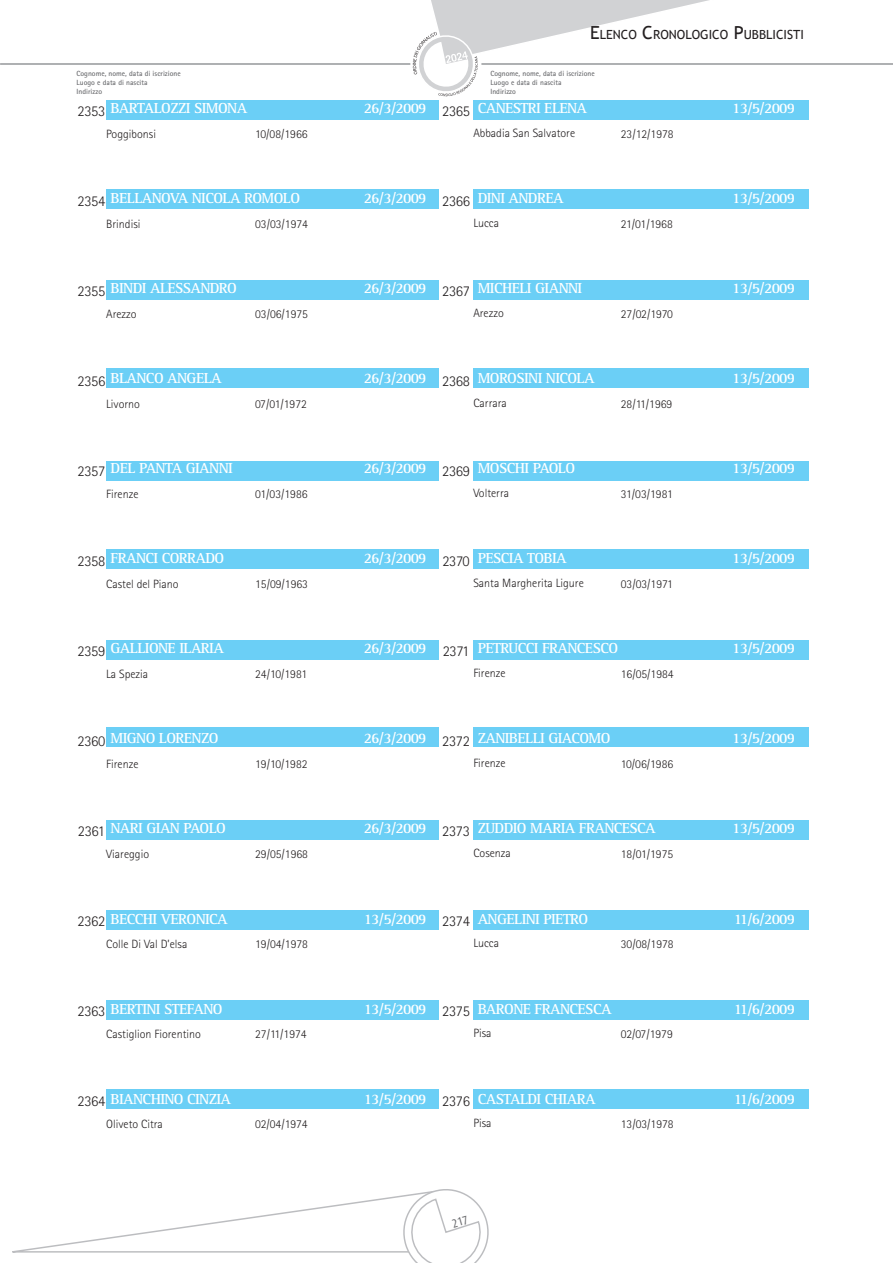
<style>
.page{position:relative;width:893px;height:1263px;background:#fff}
.page>*{position:absolute;margin:0;border:0;box-sizing:border-box;transform-origin:0 0}
.t1{font:700 15px "Rotis Serif";letter-spacing:-.04em;color:#fff}
.t2{font:300 15px "Rotis Sans Serif";letter-spacing:-.025em;color:#231f20}
.t3{font:12.6px "Trebuchet MS";color:#231f20}
.t4{font:300 12px "Rotis Sans Serif";color:#231f20}
.t5{font:700 7.5px/9px "Rotis Sans Serif";color:#6f7073}
.s1{font-size:18px}
</style>
<div class="page">
<hr style="left:481px;top:63px;width:412px;height:2px;background:#939598">
<hr style="left:0;top:63px;width:410px;height:2px;background:#939598">
<svg style="left:413px;top:0;width:332px;height:96px"></svg>
<div style="left:78px;top:1000px;width:731px;height:19px;background:#6bcff6"></div>
<div style="left:78px;top:1090px;width:731px;height:19px;background:#6bcff6"></div>
<div style="left:78px;top:550px;width:731px;height:19px;background:#6bcff6"></div>
<div style="left:78px;top:461px;width:731px;height:19px;background:#6bcff6"></div>
<div style="left:78px;top:368px;width:731px;height:19px;background:#6bcff6"></div>
<div style="left:78px;top:281px;width:731px;height:19px;background:#6bcff6"></div>
<div style="left:78px;top:910px;width:731px;height:19px;background:#6bcff6"></div>
<div style="left:78px;top:820px;width:731px;height:19px;background:#6bcff6"></div>
<div style="left:78px;top:727px;width:731px;height:20px;background:#6bcff6"></div>
<div style="left:78px;top:641px;width:731px;height:19px;background:#6bcff6"></div>
<div style="left:78px;top:190px;width:731px;height:19px;background:#6bcff6"></div>
<div style="left:78px;top:100px;width:731px;height:19px;background:#6bcff6"></div>
<div style="left:77px;top:100px;width:29px;height:1079px;background:#fff"></div>
<div style="left:439px;top:100px;width:34px;height:1079px;background:#fff"></div>
<svg style="left:12px;top:1189px;width:477px;height:74px"></svg>
<p class="t3" style="left:590px;top:28px;width:215px"><span class="s1">E</span>LENCO <span class="s1">C</span>RONOLOGICO <span class="s1">P</span>UBBLICISTI</p>
<p class="t5" style="left:77px;top:69px;width:106px">Cognome, nome, data di iscrizione<br>Luogo e data di nascita<br>Indirizzo</p>
<p class="t5" style="left:490px;top:69px;width:106px">Cognome, nome, data di iscrizione<br>Luogo e data di nascita<br>Indirizzo</p>
<p class="t1" style="left:111px;top:100px;width:138px">BARTALOZZI SIMONA</p>
<p class="t2" style="left:78px;top:102px;width:29px">2353</p>
<p class="t1" style="left:364px;top:100px;width:64px">26/3/2009</p>
<p class="t2" style="left:442px;top:102px;width:29px">2365</p>
<p class="t1" style="left:478px;top:100px;width:111px">CANESTRI ELENA</p>
<p class="t4" style="left:106px;top:127px;width:51px">Poggibonsi</p>
<p class="t4" style="left:255px;top:127px;width:54px">10/08/1966</p>
<p class="t4" style="left:473px;top:126px;width:103px">Abbadia San Salvatore</p>
<p class="t4" style="left:621px;top:127px;width:54px">23/12/1978</p>
<p class="t1" style="left:111px;top:190px;width:191px">BELLANOVA NICOLA ROMOLO</p>
<p class="t2" style="left:78px;top:192px;width:29px">2354</p>
<p class="t1" style="left:364px;top:190px;width:64px">26/3/2009</p>
<p class="t2" style="left:442px;top:192px;width:29px">2366</p>
<p class="t1" style="left:478px;top:190px;width:88px">DINI ANDREA</p>
<p class="t4" style="left:106px;top:217px;width:36px">Brindisi</p>
<p class="t4" style="left:255px;top:217px;width:54px">03/03/1974</p>
<p class="t4" style="left:473px;top:216px;width:27px">Lucca</p>
<p class="t4" style="left:621px;top:217px;width:53px">21/01/1968</p>
<p class="t1" style="left:111px;top:280px;width:128px">BINDI ALESSANDRO</p>
<p class="t2" style="left:78px;top:282px;width:29px">2355</p>
<p class="t1" style="left:364px;top:280px;width:64px">26/3/2009</p>
<p class="t2" style="left:442px;top:282px;width:29px">2367</p>
<p class="t1" style="left:478px;top:280px;width:106px">MICHELI GIANNI</p>
<p class="t4" style="left:106px;top:307px;width:32px">Arezzo</p>
<p class="t4" style="left:255px;top:307px;width:54px">03/06/1975</p>
<p class="t4" style="left:473px;top:306px;width:32px">Arezzo</p>
<p class="t4" style="left:621px;top:307px;width:54px">27/02/1970</p>
<p class="t1" style="left:111px;top:370px;width:113px">BLANCO ANGELA</p>
<p class="t2" style="left:78px;top:372px;width:29px">2356</p>
<p class="t1" style="left:364px;top:370px;width:64px">26/3/2009</p>
<p class="t2" style="left:442px;top:372px;width:29px">2368</p>
<p class="t1" style="left:478px;top:370px;width:119px">MOROSINI NICOLA</p>
<p class="t4" style="left:106px;top:397px;width:35px">Livorno</p>
<p class="t4" style="left:255px;top:397px;width:53px">07/01/1972</p>
<p class="t4" style="left:473px;top:396px;width:35px">Carrara</p>
<p class="t4" style="left:621px;top:397px;width:53px">28/11/1969</p>
<p class="t1" style="left:111px;top:460px;width:124px">DEL PANTA GIANNI</p>
<p class="t2" style="left:78px;top:462px;width:29px">2357</p>
<p class="t1" style="left:364px;top:460px;width:64px">26/3/2009</p>
<p class="t2" style="left:442px;top:462px;width:29px">2369</p>
<p class="t1" style="left:478px;top:460px;width:99px">MOSCHI PAOLO</p>
<p class="t4" style="left:106px;top:487px;width:34px">Firenze</p>
<p class="t4" style="left:255px;top:487px;width:54px">01/03/1986</p>
<p class="t4" style="left:473px;top:486px;width:37px">Volterra</p>
<p class="t4" style="left:621px;top:487px;width:53px">31/03/1981</p>
<p class="t1" style="left:111px;top:550px;width:115px">FRANCI CORRADO</p>
<p class="t2" style="left:78px;top:552px;width:29px">2358</p>
<p class="t1" style="left:364px;top:550px;width:64px">26/3/2009</p>
<p class="t2" style="left:442px;top:552px;width:29px">2370</p>
<p class="t1" style="left:478px;top:550px;width:91px">PESCIA TOBIA</p>
<p class="t4" style="left:106px;top:577px;width:74px">Castel del Piano</p>
<p class="t4" style="left:255px;top:577px;width:54px">15/09/1963</p>
<p class="t4" style="left:473px;top:576px;width:112px">Santa Margherita Ligure</p>
<p class="t4" style="left:621px;top:577px;width:53px">03/03/1971</p>
<p class="t1" style="left:111px;top:640px;width:115px">GALLIONE ILARIA</p>
<p class="t2" style="left:78px;top:642px;width:29px">2359</p>
<p class="t1" style="left:364px;top:640px;width:64px">26/3/2009</p>
<p class="t2" style="left:443px;top:642px;width:28px">2371</p>
<p class="t1" style="left:478px;top:640px;width:142px">PETRUCCI FRANCESCO</p>
<p class="t4" style="left:106px;top:667px;width:43px">La Spezia</p>
<p class="t4" style="left:255px;top:667px;width:53px">24/10/1981</p>
<p class="t4" style="left:473px;top:666px;width:34px">Firenze</p>
<p class="t4" style="left:621px;top:667px;width:54px">16/05/1984</p>
<p class="t1" style="left:111px;top:730px;width:109px">MIGNO LORENZO</p>
<p class="t2" style="left:78px;top:732px;width:29px">2360</p>
<p class="t1" style="left:364px;top:730px;width:64px">26/3/2009</p>
<p class="t2" style="left:442px;top:732px;width:29px">2372</p>
<p class="t1" style="left:478px;top:730px;width:134px">ZANIBELLI GIACOMO</p>
<p class="t4" style="left:106px;top:757px;width:34px">Firenze</p>
<p class="t4" style="left:255px;top:757px;width:54px">19/10/1982</p>
<p class="t4" style="left:473px;top:756px;width:34px">Firenze</p>
<p class="t4" style="left:621px;top:757px;width:54px">10/06/1986</p>
<p class="t2" style="left:78px;top:822px;width:29px">2361</p>
<p class="t1" style="left:111px;top:820px;width:117px">NARI GIAN PAOLO</p>
<p class="t1" style="left:364px;top:820px;width:64px">26/3/2009</p>
<p class="t2" style="left:442px;top:822px;width:29px">2373</p>
<p class="t1" style="left:478px;top:820px;width:180px">ZUDDIO MARIA FRANCESCA</p>
<p class="t4" style="left:106px;top:847px;width:44px">Viareggio</p>
<p class="t4" style="left:255px;top:847px;width:54px">29/05/1968</p>
<p class="t4" style="left:473px;top:846px;width:39px">Cosenza</p>
<p class="t4" style="left:621px;top:847px;width:54px">18/01/1975</p>
<p class="t1" style="left:111px;top:910px;width:119px">BECCHI VERONICA</p>
<p class="t2" style="left:78px;top:912px;width:29px">2362</p>
<p class="t1" style="left:364px;top:910px;width:64px">13/5/2009</p>
<p class="t1" style="left:478px;top:910px;width:112px">ANGELINI PIETRO</p>
<p class="t2" style="left:442px;top:912px;width:29px">2374</p>
<p class="t4" style="left:106px;top:937px;width:83px">Colle Di Val D’elsa</p>
<p class="t4" style="left:255px;top:937px;width:54px">19/04/1978</p>
<p class="t4" style="left:473px;top:936px;width:27px">Lucca</p>
<p class="t4" style="left:621px;top:937px;width:54px">30/08/1978</p>
<p class="t1" style="left:111px;top:1000px;width:113px">BERTINI STEFANO</p>
<p class="t2" style="left:78px;top:1002px;width:29px">2363</p>
<p class="t1" style="left:364px;top:1000px;width:64px">13/5/2009</p>
<p class="t2" style="left:442px;top:1002px;width:29px">2375</p>
<p class="t1" style="left:478px;top:1000px;width:135px">BARONE FRANCESCA</p>
<p class="t4" style="left:106px;top:1027px;width:96px">Castiglion Fiorentino</p>
<p class="t4" style="left:255px;top:1027px;width:53px">27/11/1974</p>
<p class="t4" style="left:473px;top:1026px;width:20px">Pisa</p>
<p class="t4" style="left:621px;top:1027px;width:53px">02/07/1979</p>
<p class="t1" style="left:111px;top:1090px;width:122px">BIANCHINO CINZIA</p>
<p class="t2" style="left:78px;top:1092px;width:29px">2364</p>
<p class="t1" style="left:364px;top:1090px;width:64px">13/5/2009</p>
<p class="t2" style="left:442px;top:1092px;width:29px">2376</p>
<p class="t1" style="left:478px;top:1090px;width:119px">CASTALDI CHIARA</p>
<p class="t4" style="left:106px;top:1117px;width:58px">Oliveto Citra</p>
<p class="t4" style="left:255px;top:1117px;width:54px">02/04/1974</p>
<p class="t4" style="left:473px;top:1116px;width:20px">Pisa</p>
<p class="t4" style="left:621px;top:1117px;width:54px">13/03/1978</p>
<p class="t1" style="left:732px;top:100px;width:64px">13/5/2009</p>
<p class="t1" style="left:732px;top:190px;width:64px">13/5/2009</p>
<p class="t1" style="left:732px;top:280px;width:64px">13/5/2009</p>
<p class="t1" style="left:732px;top:370px;width:64px">13/5/2009</p>
<p class="t1" style="left:732px;top:460px;width:64px">13/5/2009</p>
<p class="t1" style="left:732px;top:550px;width:64px">13/5/2009</p>
<p class="t1" style="left:732px;top:640px;width:64px">13/5/2009</p>
<p class="t1" style="left:732px;top:730px;width:64px">13/5/2009</p>
<p class="t1" style="left:732px;top:820px;width:64px">13/5/2009</p>
<p class="t1" style="left:734px;top:910px;width:63px">11/6/2009</p>
<p class="t1" style="left:734px;top:1000px;width:63px">11/6/2009</p>
<p class="t1" style="left:734px;top:1090px;width:63px">11/6/2009</p>
</div>
